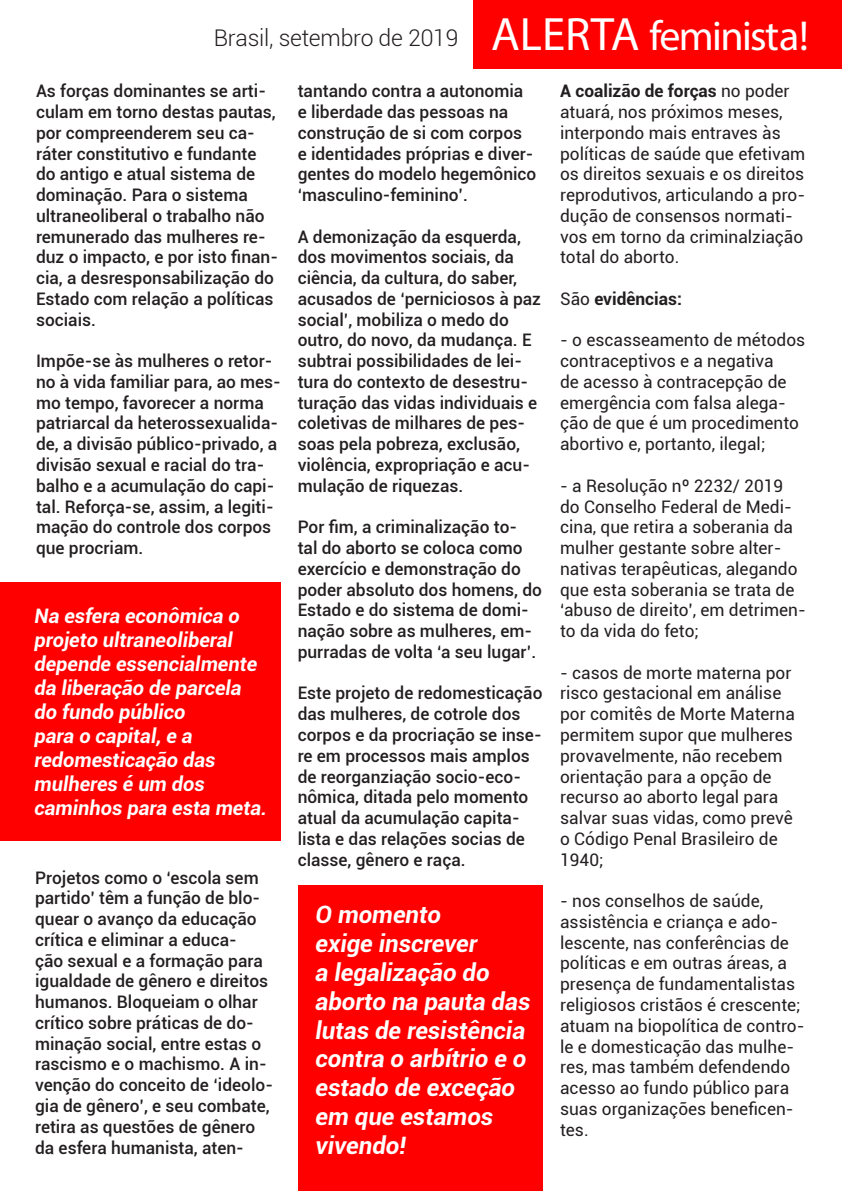
<style>
.page{position:relative;width:842px;height:1191px;background:#fff}
.page>*{position:absolute;margin:0;border:0;box-sizing:border-box;transform-origin:0 0}
.t1{font:42px "Myriad Pro";letter-spacing:-.04em;color:#fff}
.t2{font:italic 700 24px/28.8px "Roboto";color:#fff}
.t3{font:300 23px "Roboto";letter-spacing:-.01em;color:#231f20}
.t4{font:italic 700 20px/24px "Roboto";color:#fff}
.t5{font:500 17.3px/20.8px "Roboto";color:#231f20}
.t6{font:17.3px/20.8px "Roboto";color:#231f20}
.t7{font:700 17.3px "Roboto";color:#231f20}
.s1{font-size:47px}
.s2{font-weight:700}
.s3{font-weight:400}
</style>
<div class="page">
<div style="left:473px;top:0;width:369px;height:69px;background:#f00"></div>
<div style="left:0;top:582px;width:281px;height:258px;background:#f00"></div>
<div style="left:298px;top:885px;width:245px;height:306px;background:#f00"></div>
<p class="t3" style="left:214px;top:22px;width:246px">Brasil, setembro de 2019</p>
<p class="t1" style="left:491px;top:10px;width:319px"><span class="s1">ALERTA</span> feminista!</p>
<p class="t5" style="left:36px;top:80px;width:244px">As forças dominantes se arti&shy;culam em torno destas pautas, por compreenderem seu ca&shy;ráter constitutivo e fundante do antigo e atual sistema de dominação. Para o sistema ultraneoliberal o trabalho não remunerado das mulheres re&shy;duz o impacto, e por isto finan&shy;cia, a desresponsabilização do<br>Estado com relação a políticas sociais.</p>
<p class="t5" style="left:36px;top:350px;width:246px">Impõe-se às mulheres o retor&shy;no à vida familiar para, ao mes&shy;mo tempo, favorecer a norma patriarcal da heterossexualida&shy;de, a divisão público-privado, a divisão sexual e racial do tra&shy;balho e a acumulação do capi&shy;tal. Reforça-se, assim, a legiti&shy;mação do controle dos corpos que procriam.</p>
<p class="t6" style="left:560px;top:80px;width:247px"><span class="s2">A coalizão de forças</span> no poder atuará, nos próximos meses, interpondo mais entraves às políticas de saúde que efetivam os direitos sexuais e os direitos</p>
<p class="t6" style="left:560px;top:184px;width:247px">reprodutivos, articulando a pro&shy;dução de consensos normati&shy;vos em torno da criminalziação total do aborto.</p>
<p class="t7" style="left:560px;top:286px;width:123px"><span class="s3">São</span> evidências:</p>
<p class="t6" style="left:560px;top:329px;width:247px">- o escasseamento de métodos contraceptivos e a negativa<br>de acesso à contracepção de emergência com falsa alega&shy;ção de que é um procedimento abortivo e, portanto, ilegal;</p>
<p class="t6" style="left:560px;top:474px;width:247px">- a Resolução nº 2232/ 2019 do Conselho Federal de Medi&shy;cina, que retira a soberania da mulher gestante sobre alter&shy;nativas terapêuticas, alegando que esta soberania se trata de ‘abuso de direito’, em detrimen&shy;to da vida do feto;</p>
<p class="t6" style="left:560px;top:661px;width:236px">- casos de morte materna por risco gestacional em análise por comitês de Morte Materna permitem supor que mulheres provavelmente, não recebem orientação para a opção de recurso ao aborto legal para salvar suas vidas, como prevê o Código Penal Brasileiro de<br>1940;</p>
<p class="t6" style="left:560px;top:890px;width:246px">- nos conselhos de saúde, assistência e criança e ado&shy;lescente, nas conferências de políticas e em outras áreas, a presença de fundamentalistas religiosos cristãos é crescente; atuam na biopolítica de contro&shy;le e domesticação das mulhe&shy;res, mas também defendendo acesso ao fundo público para suas organizações beneficen&shy;tes.</p>
<p class="t5" style="left:298px;top:80px;width:240px">tantando contra a autonomia e liberdade das pessoas na construção de si com corpos<br>e identidades próprias e diver&shy;gentes do modelo hegemônico ‘masculino-feminino’.</p>
<p class="t5" style="left:298px;top:225px;width:245px">A demonização da esquerda, dos movimentos sociais, da ciência, da cultura, do saber, acusados de ‘perniciosos à paz social’, mobiliza o medo do outro, do novo, da mudança. E subtrai possibilidades de lei&shy;tura do contexto de desestru&shy;turação das vidas individuais e coletivas de milhares de pes&shy;soas pela pobreza, exclusão, violência, expropriação e acu&shy;mulação de riquezas.</p>
<p class="t5" style="left:298px;top:516px;width:246px">Por fim, a criminalização to-<br>tal do aborto se coloca como exercício e demonstração do poder absoluto dos homens, do<br>Estado e do sistema de domi&shy;nação sobre as mulheres, em&shy;purradas de volta ‘a seu lugar’.</p>
<p class="t5" style="left:298px;top:682px;width:246px">Este projeto de redomesticação das mulheres, de cotrole dos corpos e da procriação se inse&shy;re em processos mais amplos de reorganziação socio-eco&shy;nômica, ditada pelo momento atual da acumulação capita&shy;lista e das relações socias de classe, gênero e raça.</p>
<p class="t4" style="left:35px;top:603px;width:234px">Na esfera econômica o projeto ultraneoliberal depende essencialmente da liberação de parcela do fundo público<br>para o capital, e a redomesticação das mulheres é um dos caminhos para esta meta.</p>
<p class="t5" style="left:35px;top:866px;width:239px">Projetos como o ‘escola sem partido’ têm a função de blo&shy;quear o avanço da educação crítica e eliminar a educa-<br>ção sexual e a formação para igualdade de gênero e direitos humanos. Bloqueiam o olhar crítico sobre práticas de do&shy;minação social, entre estas o rascismo e o machismo. A in&shy;venção do conceito de ‘ideolo&shy;gia de gênero’, e seu combate, retira as questões de gênero da esfera humanista, aten-</p>
<p class="t2" style="left:315px;top:899px;width:216px">O momento<br>exige inscrever<br>a legalização do aborto na pauta das lutas de resistência contra o arbítrio e o estado de exceção em que estamos vivendo!</p>
</div>
